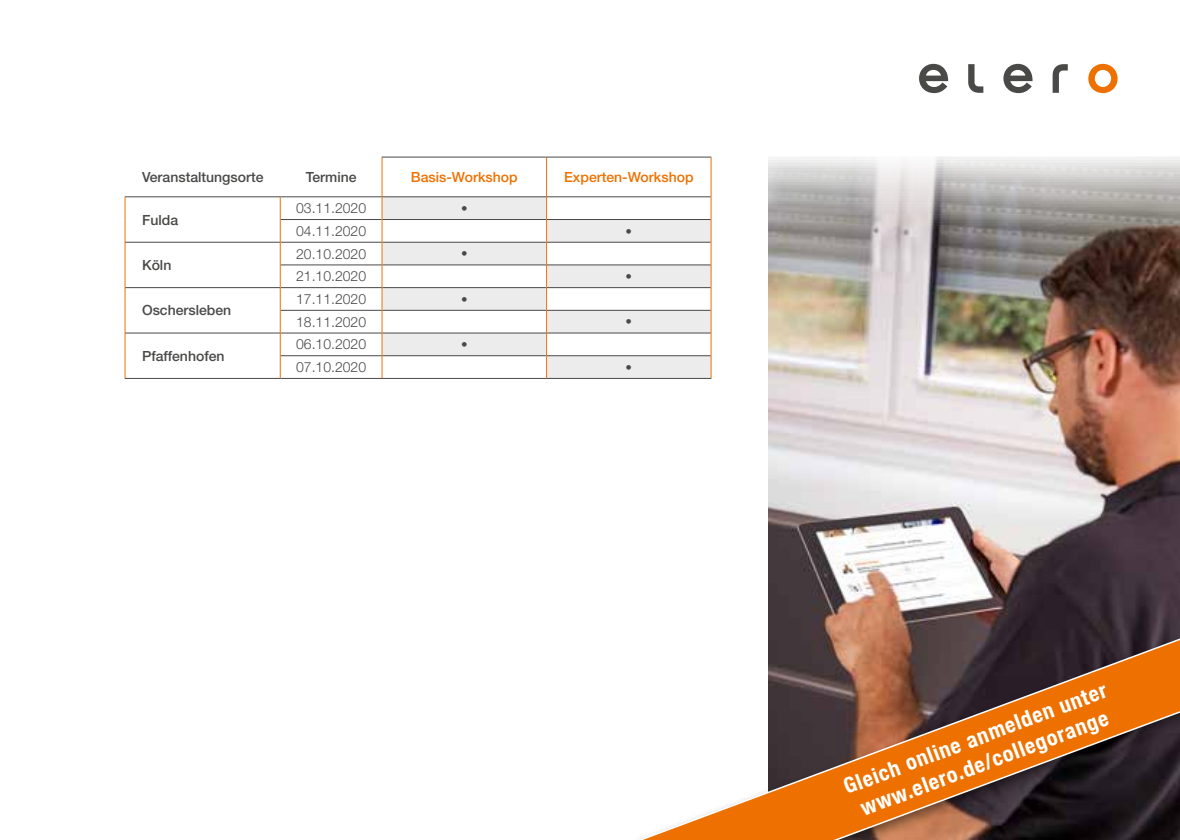
<style>
.page{position:relative;width:1180px;height:840px;background:#fff}
.page>*{position:absolute;margin:0;border:0;box-sizing:border-box;transform-origin:0 0}
.t1{font:700 condensed 22px/26.4px "Helvetica Neue LT";color:#fff;text-align:center}
.t2{font:300 14px "Helvetica Neue LT Pro";color:#494948}
.t3{font:500 14px "Helvetica Neue LT Std";color:#494948}
.t4{font:500 14px "Helvetica Neue LT Std";color:#ee7100}
.t5{font:300 13px "Helvetica Neue LT Pro";color:#494948}
</style>
<div class="page">
<img style="left:768px;top:157px;width:411px;height:439px">
<svg style="left:382px;top:197px;width:328px;height:181px;fill:#ececed"></svg>
<hr style="left:382px;top:196px;width:164px;height:1px;background:#4a4a49">
<hr style="left:546px;top:219px;width:164px;height:1px;background:#4a4a49">
<hr style="left:382px;top:242px;width:164px;height:1px;background:#4a4a49">
<hr style="left:382px;top:287px;width:164px;height:1px;background:#4a4a49">
<hr style="left:382px;top:332px;width:164px;height:1px;background:#4a4a49">
<hr style="left:382px;top:355px;width:164px;height:1px;background:#4a4a49">
<hr style="left:382px;top:378px;width:164px;height:1px;background:#4a4a49">
<hr style="left:546px;top:196px;width:164px;height:1px;background:#4a4a49">
<hr style="left:382px;top:219px;width:164px;height:1px;background:#4a4a49">
<hr style="left:546px;top:242px;width:164px;height:1px;background:#4a4a49">
<hr style="left:382px;top:264px;width:164px;height:1px;background:#4a4a49">
<hr style="left:546px;top:287px;width:164px;height:1px;background:#4a4a49">
<hr style="left:382px;top:310px;width:164px;height:1px;background:#4a4a49">
<hr style="left:546px;top:332px;width:164px;height:1px;background:#4a4a49">
<hr style="left:546px;top:378px;width:165px;height:1px;background:#4a4a49">
<hr style="left:546px;top:264px;width:164px;height:1px;background:#4b4a49">
<hr style="left:546px;top:310px;width:164px;height:1px;background:#4b4a49">
<hr style="left:546px;top:355px;width:164px;height:1px;background:#4b4a49">
<hr style="left:125px;top:196px;width:155px;height:1px;background:#494948">
<hr style="left:280px;top:196px;width:102px;height:1px;background:#494948">
<hr style="left:280px;top:219px;width:102px;height:1px;background:#494948">
<hr style="left:381px;top:157px;width:1px;height:39px;background:#ee7100">
<hr style="left:546px;top:157px;width:1px;height:39px;background:#ee7100">
<svg style="left:546px;top:197px;width:1px;height:181px"></svg>
<svg style="left:381px;top:197px;width:1px;height:181px"></svg>
<svg style="left:125px;top:197px;width:1px;height:181px"></svg>
<hr style="left:125px;top:242px;width:155px;height:1px;background:#494948">
<hr style="left:280px;top:242px;width:102px;height:1px;background:#494948">
<hr style="left:280px;top:264px;width:102px;height:1px;background:#494948">
<hr style="left:125px;top:287px;width:155px;height:1px;background:#494948">
<hr style="left:280px;top:287px;width:102px;height:1px;background:#494948">
<hr style="left:280px;top:310px;width:102px;height:1px;background:#494948">
<hr style="left:125px;top:332px;width:155px;height:1px;background:#494948">
<hr style="left:280px;top:332px;width:102px;height:1px;background:#494948">
<hr style="left:280px;top:355px;width:102px;height:1px;background:#494948">
<hr style="left:125px;top:378px;width:155px;height:1px;background:#494948">
<hr style="left:280px;top:378px;width:102px;height:1px;background:#494948">
<hr style="left:382px;top:157px;width:164px;height:1px;background:#494948">
<hr style="left:546px;top:157px;width:165px;height:1px;background:#494948">
<svg style="left:280px;top:197px;width:1px;height:181px"></svg>
<hr style="left:710px;top:157px;width:1px;height:40px;background:#ee7100">
<svg style="left:710px;top:197px;width:1px;height:181px"></svg>
<svg style="left:1088px;top:64px;width:29px;height:29px"></svg>
<svg style="left:919px;top:64px;width:29px;height:29px"></svg>
<svg style="left:1003px;top:64px;width:29px;height:29px"></svg>
<svg style="left:1052px;top:64px;width:15px;height:29px"></svg>
<svg style="left:968px;top:64px;width:15px;height:29px"></svg>
<div style="left:631px;top:596px;width:548px;height:243px;background:#000;opacity:.47"></div>
<svg style="left:635px;top:601px;width:544px;height:238px"></svg>
<p class="t3" style="left:142px;top:168px;width:123px">Veranstaltungsorte</p>
<p class="t3" style="left:306px;top:168px;width:52px">Termine</p>
<p class="t4" style="left:411px;top:168px;width:108px">Basis-Workshop</p>
<p class="t4" style="left:564px;top:168px;width:131px">Experten-Workshop</p>
<p class="t3" style="left:142px;top:211px;width:38px">Fulda</p>
<p class="t2" style="left:296px;top:199px;width:72px">03.11.2020</p>
<p class="t5" style="left:461px;top:200px;width:8px">•</p>
<p class="t2" style="left:296px;top:222px;width:72px">04.11.2020</p>
<p class="t5" style="left:625px;top:223px;width:8px">•</p>
<p class="t3" style="left:142px;top:256px;width:31px">Köln</p>
<p class="t3" style="left:142px;top:302px;width:91px">Oschersleben</p>
<p class="t3" style="left:142px;top:347px;width:84px">Pfaffenhofen</p>
<p class="t2" style="left:296px;top:245px;width:72px">20.10.2020</p>
<p class="t5" style="left:461px;top:245px;width:8px">•</p>
<p class="t2" style="left:296px;top:267px;width:72px">21.10.2020</p>
<p class="t5" style="left:625px;top:268px;width:8px">•</p>
<p class="t2" style="left:296px;top:290px;width:72px">17.11.2020</p>
<p class="t5" style="left:461px;top:291px;width:8px">•</p>
<p class="t2" style="left:296px;top:313px;width:72px">18.11.2020</p>
<p class="t5" style="left:625px;top:313px;width:8px">•</p>
<p class="t2" style="left:296px;top:335px;width:72px">06.10.2020</p>
<p class="t5" style="left:461px;top:336px;width:8px">•</p>
<p class="t2" style="left:296px;top:358px;width:72px">07.10.2020</p>
<p class="t5" style="left:625px;top:359px;width:8px">•</p>
<h1 class="t1" style="left:840px;top:775px;width:280px;rotate:-21deg">Gleich online anmelden unter www.elero.de/collegorange</h1>
</div>
